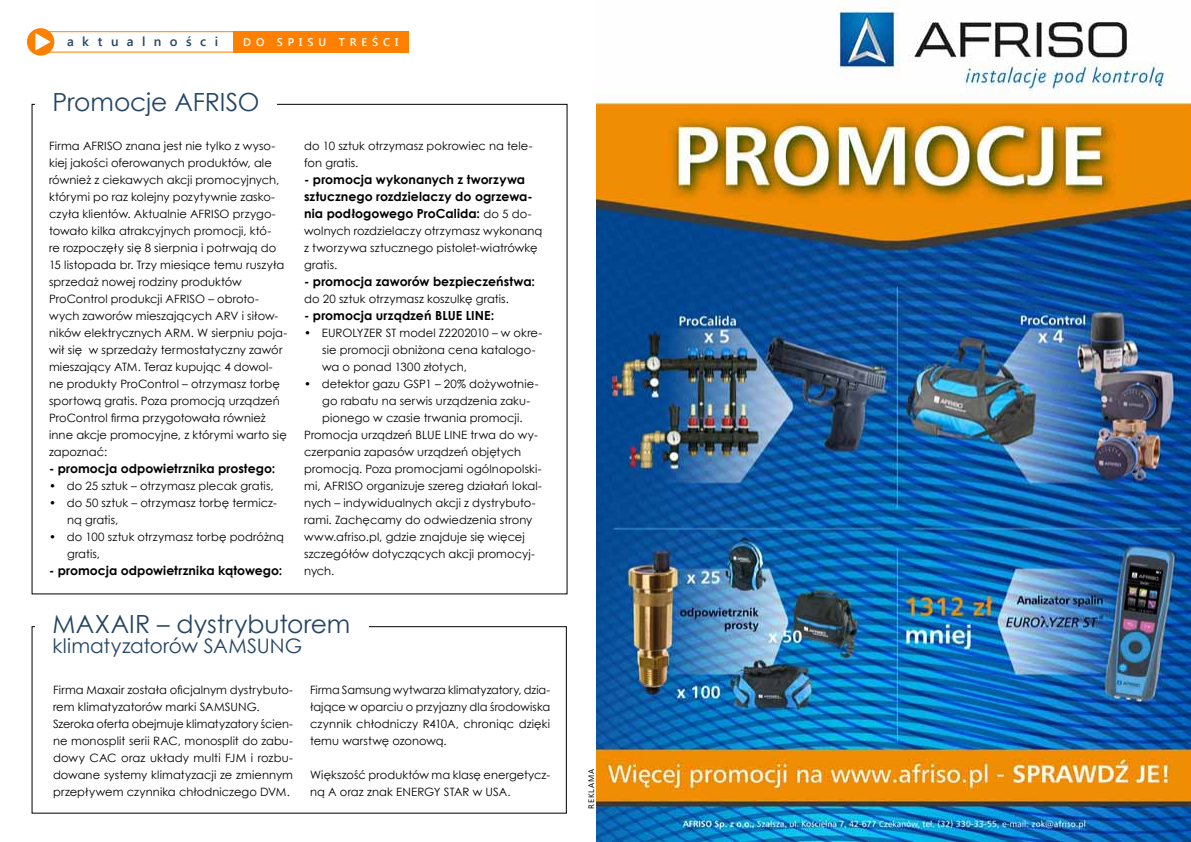
<style>
.page{position:relative;width:1191px;height:842px;background:#fff}
.page>*{position:absolute;margin:0;border:0;box-sizing:border-box;transform-origin:0 0}
.t1{font:25px "Century Gothic";color:#244564}
.t2{font:20px "Century Gothic";color:#244564}
.t3{font:600 13px "Segoe UI";letter-spacing:.645em;color:#244564}
.t4{font:700 12.5px/17px "Century Gothic";letter-spacing:.005em;color:#000}
.t5{font:11.5px/17px "Century Gothic";letter-spacing:.005em;color:#000}
.t6{font:600 11.1px "Segoe UI";letter-spacing:.445em;color:#fff}
.t7{font:8px "Segoe UI";letter-spacing:.115em;color:#000}
.s1{font-weight:400;font-size:11.5px}
</style>
<div class="page">
<img style="left:596px;top:1px;width:595px;height:840px">
<div style="left:27px;top:28px;width:27px;height:28px;background:#ff8000;border-radius:50%"></div>
<svg style="left:35px;top:33px;width:16px;height:18px"></svg>
<div style="left:33px;top:31px;width:203px;height:22px;border:1px solid #ff8000"></div>
<div style="left:233px;top:31px;width:175px;height:22px;background:#ff8000"></div>
<p class="t3" style="left:67px;top:32px;width:152px">AKTUALNOŚCI</p>
<p class="t6" style="left:243px;top:34px;width:157px">DO SPISU TREŚCI</p>
<h1 class="t1" style="left:53px;top:85px;width:208px">Promocje AFRISO</h1>
<p class="t5" style="left:49px;top:137px;width:240px">Firma AFRISO znana jest nie tylko z wyso&shy;kiej jakości oferowanych produktów, ale również z ciekawych akcji promocyjnych, którymi po raz kolejny pozytywnie zasko&shy;czyła klientów. Aktualnie AFRISO przygo&shy;towało kilka atrakcyjnych promocji, któ-<br>re rozpoczęły się 8 sierpnia i potrwają do 15 listopada br. Trzy miesiące temu ruszyła sprzedaż nowej rodziny produktów ProControl produkcji AFRISO – obroto&shy;wych zaworów mieszających ARV i siłow&shy;ników elektrycznych ARM. W sierpniu poja&shy;wił się w sprzedaży termostatyczny zawór mieszający ATM. Teraz kupując 4 dowol&shy;ne produkty ProControl – otrzymasz torbę sportową gratis. Poza promocją urządzeń ProControl firma przygotowała również inne akcje promocyjne, z którymi warto się zapoznać:</p>
<p class="t4" style="left:49px;top:460px;width:228px">- promocja odpowietrznika prostego:</p>
<p class="t5" style="left:49px;top:477px;width:226px">• do 25 sztuk – otrzymasz plecak gratis,</p>
<p class="t5" style="left:67px;top:494px;width:211px;text-indent:-18px">• do 50 sztuk – otrzymasz torbę termicz&shy;ną gratis,</p>
<p class="t5" style="left:67px;top:528px;width:218px;text-indent:-18px">• do 100 sztuk otrzymasz torbę podróżną gratis,</p>
<p class="t4" style="left:49px;top:562px;width:235px">- promocja odpowietrznika kątowego:</p>
<p class="t5" style="left:304px;top:137px;width:230px">do 10 sztuk otrzymasz pokrowiec na tele&shy;fon gratis.</p>
<p class="t4" style="left:304px;top:171px;width:230px">- promocja wykonanych z tworzywa sztucznego rozdzielaczy do ogrzewa&shy;nia podłogowego ProCalida: <span class="s1">do 5 do-</span></p>
<p class="t5" style="left:304px;top:222px;width:240px">wolnych rozdzielaczy otrzymasz wykonaną z tworzywa sztucznego pistolet-wiatrówkę gratis.</p>
<p class="t4" style="left:304px;top:273px;width:232px">- promocja zaworów bezpieczeństwa:</p>
<p class="t5" style="left:304px;top:290px;width:206px">do 20 sztuk otrzymasz koszulkę gratis.</p>
<p class="t4" style="left:304px;top:307px;width:192px">- promocja urządzeń BLUE LINE:</p>
<p class="t5" style="left:322px;top:324px;width:222px;text-indent:-18px">• EUROLYZER ST model Z2202010 – w okre&shy;sie promocji obniżona cena katalogo&shy;wa o ponad 1300 złotych,</p>
<p class="t5" style="left:304px;top:375px;width:236px">• detektor gazu GSP1 – 20% dożywotnie-</p>
<p class="t5" style="left:322px;top:392px;width:210px">go rabatu na serwis urządzenia zaku-</p>
<p class="t5" style="left:322px;top:409px;width:202px">pionego w czasie trwania promocji.</p>
<p class="t5" style="left:304px;top:426px;width:235px">Promocja urządzeń BLUE LINE trwa do wy-</p>
<p class="t5" style="left:304px;top:443px;width:218px">czerpania zapasów urządzeń objętych</p>
<p class="t5" style="left:304px;top:460px;width:239px">promocją. Poza promocjami ogólnopolski-</p>
<p class="t5" style="left:304px;top:477px;width:239px">mi, AFRISO organizuje szereg działań lokal-</p>
<p class="t5" style="left:304px;top:494px;width:233px">nych – indywidualnych akcji z dystrybuto-</p>
<p class="t5" style="left:304px;top:511px;width:230px">rami. Zachęcamy do odwiedzenia strony</p>
<p class="t5" style="left:304px;top:528px;width:222px">www.afriso.pl, gdzie znajduje się więcej</p>
<p class="t5" style="left:304px;top:545px;width:232px">szczegółów dotyczących akcji promocyj-</p>
<p class="t5" style="left:304px;top:562px;width:32px">nych.</p>
<h1 class="t1" style="left:53px;top:607px;width:299px">MAXAIR – dystrybutorem</h1>
<h2 class="t2" style="left:53px;top:632px;width:251px">klimatyzatorów SAMSUNG</h2>
<p class="t5" style="left:53px;top:681px;width:241px">Firma Maxair została oficjalnym dystrybuto&shy;rem klimatyzatorów marki SAMSUNG.<br>Szeroka oferta obejmuje klimatyzatory ścien&shy;ne monosplit serii RAC, monosplit do zabu&shy;dowy CAC oraz układy multi FJM i rozbu&shy;dowane systemy klimatyzacji ze zmiennym przepływem czynnika chłodniczego DVM.</p>
<p class="t5" style="left:310px;top:681px;width:241px;text-align:justify">Firma Samsung wytwarza klimatyzatory, dzia&shy;łające w oparciu o przyjazny dla środowiska czynnik chłodniczy R410A, chroniąc dzięki temu warstwę ozonową.</p>
<p class="t5" style="left:310px;top:766px;width:241px">Większość produktów ma klasę energetycz&shy;ną A oraz znak ENERGY STAR w USA.</p>
<p class="t7" style="left:586px;top:809px;width:42px;rotate:-90deg">reklama</p>
</div>
